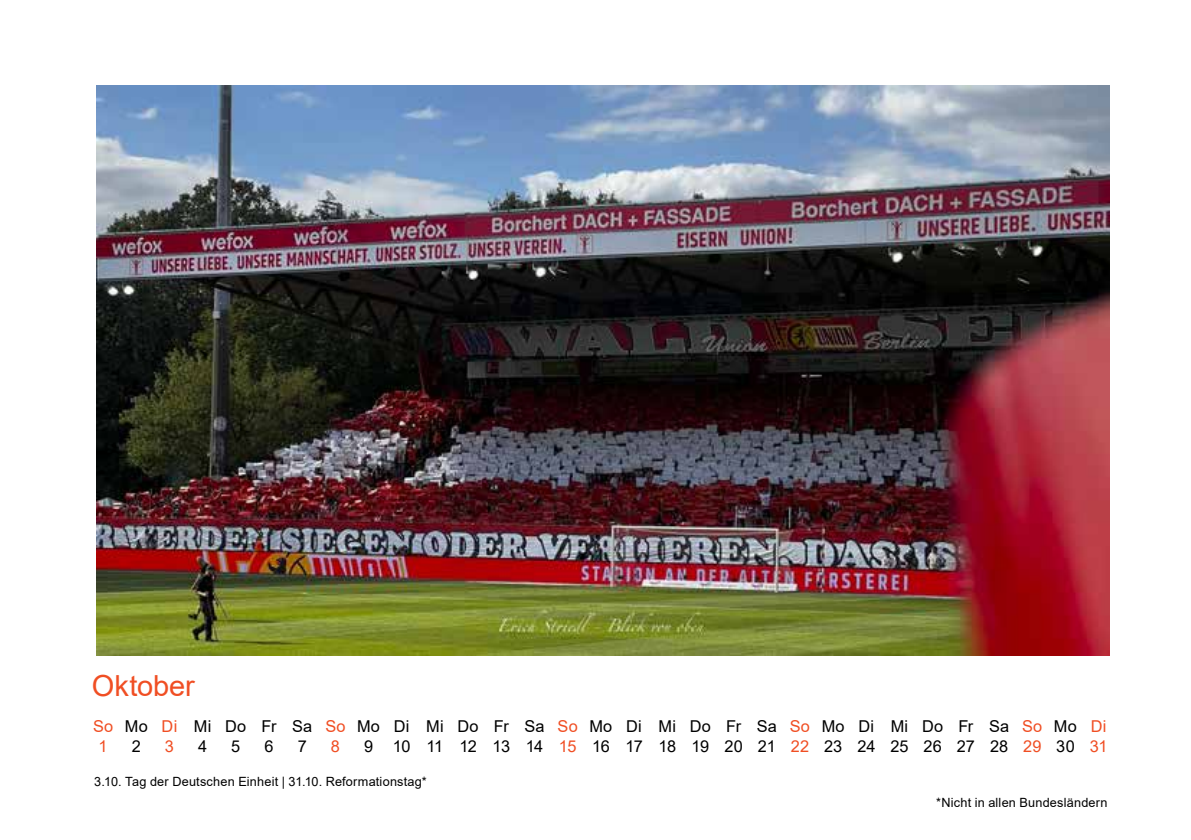
<style>
.page{position:relative;width:1191px;height:840px;background:#fff}
.page>*{position:absolute;margin:0;border:0;box-sizing:border-box;transform-origin:0 0}
.t1{font:29px "Arial";letter-spacing:-.005em;color:#f04e23}
.t2{font:16.4px/20.6px "Arial";letter-spacing:.01em;color:#000}
.t3{font:16.4px "Arial";letter-spacing:-.02em;color:#000}
.t4{font:16.4px "Arial";color:#f04e23}
.t5{font:12.6px "Arial";letter-spacing:.015em;color:#000}
.s1{color:#f04e23}
</style>
<div class="page">
<img style="left:96px;top:85px;width:1013px;height:570px">
<h1 class="t1" style="left:92px;top:669px;width:104px">Oktober</h1>
<h2 class="t2" style="left:99px;top:715px;width:1009px;text-indent:-6px"><span class="s1">So</span> Mo <span class="s1">Di</span> Mi Do Fr Sa <span class="s1">So</span> Mo Di Mi Do Fr Sa <span class="s1">So</span> Mo Di Mi Do Fr Sa <span class="s1">So</span> Mo Di Mi Do Fr Sa <span class="s1">So</span> Mo <span class="s1">Di<br>1</span></h2>
<h2 class="t2" style="left:132px;top:736px;width:11px">2</h2>
<h2 class="t4" style="left:165px;top:737px;width:11px">3</h2>
<h2 class="t2" style="left:198px;top:736px;width:11px">4</h2>
<h2 class="t2" style="left:231px;top:736px;width:11px">5</h2>
<h2 class="t2" style="left:264px;top:736px;width:11px">6</h2>
<h2 class="t2" style="left:298px;top:736px;width:11px">7</h2>
<h2 class="t4" style="left:331px;top:737px;width:11px">8</h2>
<h2 class="t3" style="left:364px;top:737px;width:745px">9 10 11 12 13 14 <span class="s1">15</span> 16 17 18 19 20 21 <span class="s1">22</span> 23 24 25 26 27 28 <span class="s1">29</span> 30 <span class="s1">31</span></h2>
<p class="t5" style="left:94px;top:774px;width:334px">3.10. Tag der Deutschen Einheit | 31.10. Reformationstag*</p>
<p class="t5" style="left:936px;top:795px;width:173px">*Nicht in allen Bundesländern</p>
</div>
